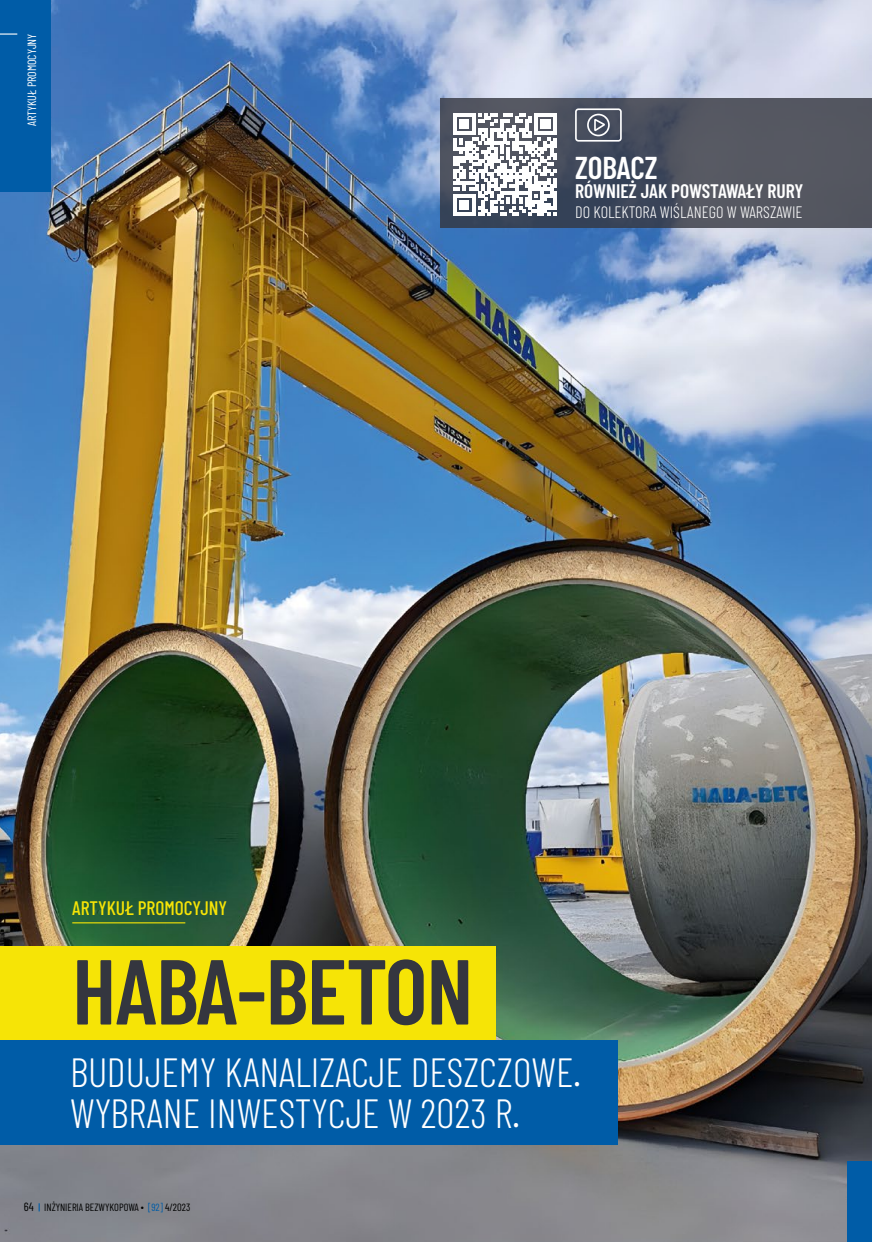
<style>
.page{position:relative;width:872px;height:1242px;background:#fff}
.page>*{position:absolute;margin:0;border:0;box-sizing:border-box;transform-origin:0 0}
.t1{font:600 91.95px "Barlow Condensed";letter-spacing:-.01em;color:#34363f}
.t2{font:300 40.65px/40.7px "Barlow Condensed";color:#fff}
.t3{font:600 31.5px "Barlow Condensed";color:#fff}
.t4{font:600 19.5px "Barlow Condensed";color:#fff}
.t5{font:500 19.5px "Barlow Condensed";color:#f6e406}
.t6{font:300 16.5px "Barlow Condensed";color:#fff}
.t7{font:12px "Barlow Condensed";color:#fff}
.t8{font:10.5px "Barlow Condensed";color:#000}
.s1{font-size:12px}
.s2{color:#005ca7}
</style>
<div class="page">
<img style="left:0;top:0;width:872px;height:1242px">
<div style="left:847px;top:1161px;width:25px;height:81px;background:#005ca7"></div>
<div style="left:0;top:0;width:50px;height:192px;background:#005ca7"></div>
<svg style="left:0;top:33px;width:17px;height:2px"></svg>
<hr style="left:72px;top:922px;width:113px;height:1px;background:#f6e406">
<div style="left:0;top:946px;width:496px;height:94px;background:#f6e406"></div>
<div style="left:0;top:1040px;width:617px;height:104px;background:#005ca7"></div>
<svg style="left:441px;top:98px;width:431px;height:130px;background:#4c515e"></svg>
<svg style="left:453px;top:113px;width:103px;height:103px"></svg>
<svg style="left:575px;top:108px;width:47px;height:34px;background:#747985"></svg>
<p class="t7" style="left:23px;top:126px;width:94px;rotate:-90deg">ARTYKUŁ PROMOCYJNY</p>
<p class="t3" style="left:575px;top:145px;width:84px">ZOBACZ</p>
<p class="t4" style="left:575px;top:177px;width:230px">RÓWNIEŻ JAK POWSTAWAŁY RURY</p>
<p class="t6" style="left:575px;top:200px;width:229px">DO KOLEKTORA WIŚLANEGO W WARSZAWIE</p>
<p class="t5" style="left:72px;top:894px;width:156px">ARTYKUŁ PROMOCYJNY</p>
<h1 class="t1" style="left:72px;top:926px;width:402px">HABA-BETON</h1>
<p class="t2" style="left:70px;top:1049px;width:512px">BUDUJEMY KANALIZACJE DESZCZOWE.<br>WYBRANE INWESTYCJE W 2023 R.</p>
<p class="t8" style="left:24px;top:1199px;width:168px"><span class="s1">64</span> INŻYNIERIA BEZWYKOPOWA ∙ <span class="s2">[92]</span> 4/2023</p>
</div>
